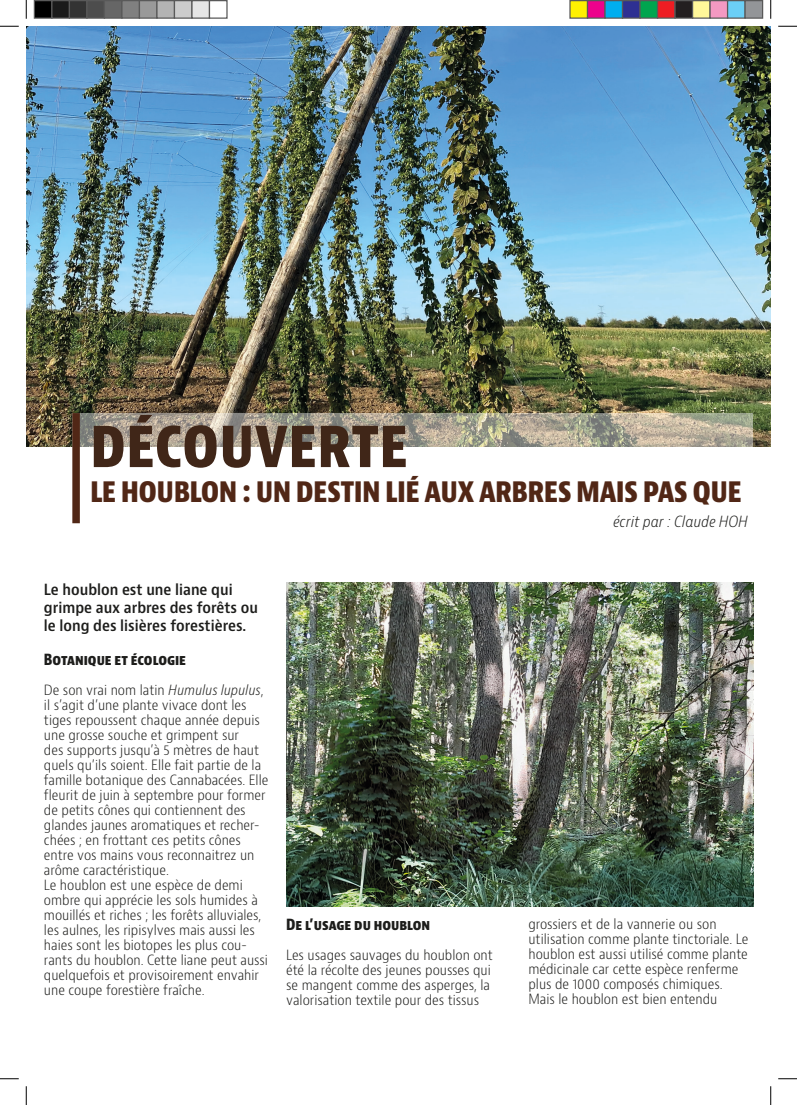
<style>
.page{position:relative;width:797px;height:1105px;background:#fff}
.page>*{position:absolute;margin:0;border:0;box-sizing:border-box;transform-origin:0 0}
.t1{font:700 condensed 60px "Bernina Sans";color:#402618}
.t2{font:700 condensed 30px "Bernina Sans";letter-spacing:-.02em;color:#512716}
.Chapeau{font:600 condensed 15px/18px "Bernino Sans";color:#1d1d1b}
.Titre_paragraphe{font:700 condensed 15px "Bernino Sans";color:#1d1d1b}
.t3{font:italic 300 condensed 15px "Bernina Sans";color:#1d1d1b}
.Paragraphe{font:300 condensed 13.75px/15px "Bernino Sans";color:#1d1d1b}
.s1{font-style:italic}
</style>
<div class="page">
<img style="left:26px;top:26px;width:744px;height:420px">
<svg style="left:73px;top:413px;width:680px;height:111px"></svg>
<div style="left:72px;top:413px;width:8px;height:110px;background:#512716"></div>
<img style="left:286px;top:583px;width:467px;height:324px">
<svg style="left:0;top:25px;width:19px;height:2px"></svg>
<svg style="left:778px;top:25px;width:19px;height:2px"></svg>
<svg style="left:0;top:1078px;width:19px;height:1px"></svg>
<svg style="left:778px;top:1078px;width:19px;height:1px"></svg>
<svg style="left:25px;top:0;width:2px;height:19px"></svg>
<svg style="left:25px;top:1086px;width:2px;height:19px"></svg>
<svg style="left:770px;top:0;width:1px;height:19px"></svg>
<svg style="left:770px;top:1086px;width:1px;height:19px"></svg>
<div style="left:34px;top:1px;width:18px;height:17px;background:#000"></div>
<div style="left:34px;top:0;width:18px;height:19px;border:1px solid #595959"></div>
<div style="left:52px;top:1px;width:17px;height:17px;background:#1a1a1a"></div>
<div style="left:51px;top:0;width:19px;height:19px;border:1px solid #595959"></div>
<div style="left:69px;top:1px;width:18px;height:17px;background:#333"></div>
<div style="left:69px;top:0;width:19px;height:19px;border:1px solid #595959"></div>
<div style="left:87px;top:1px;width:17px;height:17px;background:#4d4d4d"></div>
<div style="left:86px;top:0;width:19px;height:19px;border:1px solid #595959"></div>
<div style="left:104px;top:1px;width:18px;height:17px;background:#666"></div>
<div style="left:104px;top:0;width:18px;height:19px;border:1px solid #595959"></div>
<div style="left:122px;top:1px;width:17px;height:17px;background:#808080"></div>
<div style="left:121px;top:0;width:19px;height:19px;border:1px solid #595959"></div>
<div style="left:139px;top:1px;width:18px;height:17px;background:#999"></div>
<div style="left:139px;top:0;width:19px;height:19px;border:1px solid #595959"></div>
<div style="left:157px;top:1px;width:17px;height:17px;background:#b3b3b3"></div>
<div style="left:156px;top:0;width:19px;height:19px;border:1px solid #595959"></div>
<div style="left:174px;top:1px;width:18px;height:17px;background:#ccc"></div>
<div style="left:174px;top:0;width:18px;height:19px;border:1px solid #595959"></div>
<div style="left:192px;top:1px;width:17px;height:17px;background:#e6e6e6"></div>
<div style="left:191px;top:0;width:19px;height:19px;border:1px solid #595959"></div>
<div style="left:209px;top:0;width:19px;height:19px;border:1px solid #595959"></div>
<div style="left:570px;top:1px;width:17px;height:17px;background:#fff101"></div>
<div style="left:569px;top:0;width:19px;height:19px;border:1px solid #595959"></div>
<div style="left:587px;top:1px;width:18px;height:17px;background:#ed028c"></div>
<div style="left:587px;top:0;width:18px;height:19px;border:1px solid #595959"></div>
<div style="left:605px;top:1px;width:17px;height:17px;background:#00aeef"></div>
<div style="left:604px;top:0;width:19px;height:19px;border:1px solid #595959"></div>
<div style="left:622px;top:1px;width:18px;height:17px;background:#2e3092"></div>
<div style="left:622px;top:0;width:18px;height:19px;border:1px solid #595959"></div>
<div style="left:640px;top:1px;width:17px;height:17px;background:#00a54f"></div>
<div style="left:639px;top:0;width:19px;height:19px;border:1px solid #595959"></div>
<div style="left:657px;top:1px;width:18px;height:17px;background:#ee1d23"></div>
<div style="left:657px;top:0;width:18px;height:19px;border:1px solid #595959"></div>
<div style="left:675px;top:1px;width:17px;height:17px;background:#231f20"></div>
<div style="left:674px;top:0;width:19px;height:19px;border:1px solid #595959"></div>
<div style="left:692px;top:1px;width:18px;height:17px;background:#fff79a"></div>
<div style="left:692px;top:0;width:18px;height:19px;border:1px solid #595959"></div>
<div style="left:710px;top:1px;width:17px;height:17px;background:#f499c2"></div>
<div style="left:709px;top:0;width:19px;height:19px;border:1px solid #595959"></div>
<div style="left:727px;top:1px;width:18px;height:17px;background:#6bcff6"></div>
<div style="left:727px;top:0;width:18px;height:19px;border:1px solid #595959"></div>
<div style="left:745px;top:1px;width:17px;height:17px;background:#939598"></div>
<div style="left:744px;top:0;width:19px;height:19px;border:1px solid #595959"></div>
<p class="t1" style="left:90px;top:408px;width:319px">DÉCOUVERTE</p>
<p class="t2" style="left:90px;top:472px;width:653px">LE HOUBLON : UN DESTIN LIÉ AUX ARBRES MAIS PAS QUE</p>
<p class="t3" style="left:613px;top:513px;width:136px">écrit par : Claude HOH</p>
<p class="Chapeau" style="left:44px;top:581px;width:215px">Le houblon est une liane qui grimpe aux arbres des forêts ou le long des lisières forestières.</p>
<p class="Titre_paragraphe" style="left:44px;top:650px;width:144px">Botanique et écologie</p>
<p class="Paragraphe" style="left:44px;top:683px;width:226px">De son vrai nom latin <span class="s1">Humulus lupulus</span>, il s’agit d’une plante vivace dont les tiges repoussent chaque année depuis une grosse souche et grimpent sur<br>des supports jusqu’à 5 mètres de haut quels qu’ils soient. Elle fait partie de la famille botanique des Cannabacées. Elle fleurit de juin à septembre pour former de petits cônes qui contiennent des glandes jaunes aromatiques et recher&shy;chées ; en frottant ces petits cônes entre vos mains vous reconnaitrez un arôme caractéristique.</p>
<p class="Paragraphe" style="left:44px;top:878px;width:225px">Le houblon est une espèce de demi ombre qui apprécie les sols humides à mouillés et riches ; les forêts alluviales, les aulnes, les ripisylves mais aussi les haies sont les biotopes les plus cou&shy;rants du houblon. Cette liane peut aussi quelquefois et provisoirement envahir une coupe forestière fraîche.</p>
<p class="Titre_paragraphe" style="left:286px;top:915px;width:145px">De l’usage du houblon</p>
<p class="Paragraphe" style="left:286px;top:947px;width:208px">Les usages sauvages du houblon ont été la récolte des jeunes pousses qui se mangent comme des asperges, la valorisation textile pour des tissus</p>
<p class="Paragraphe" style="left:528px;top:916px;width:221px">grossiers et de la vannerie ou son utilisation comme plante tinctoriale. Le houblon est aussi utilisé comme plante médicinale car cette espèce renferme plus de 1000 composés chimiques.</p>
<p class="Paragraphe" style="left:528px;top:991px;width:190px">Mais le houblon est bien entendu</p>
</div>
